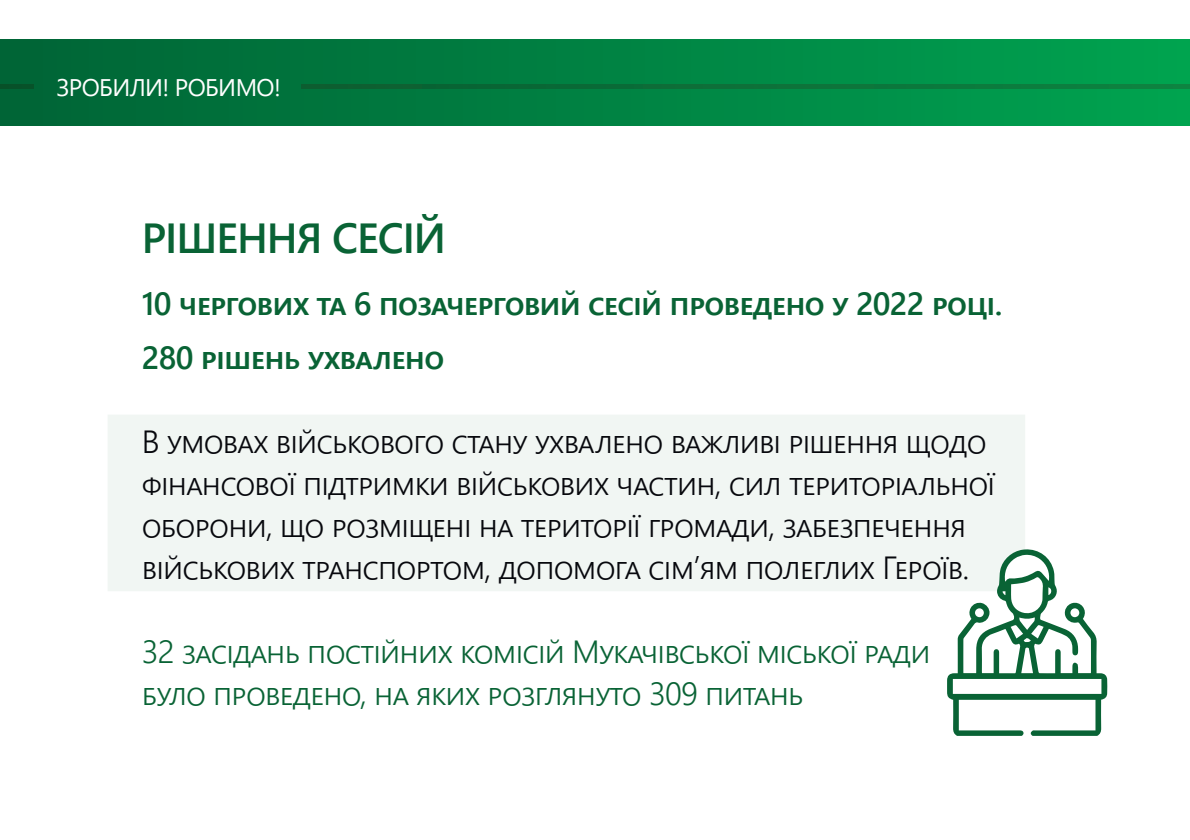
<style>
.page{position:relative;width:1190px;height:840px;background:#fff}
.page>*{position:absolute;margin:0;border:0;box-sizing:border-box;transform-origin:0 0}
.t1{font:600 42px "Segoe UI";letter-spacing:-.025em;color:#096335}
.t2{font:300 32px/42px "Segoe UI";letter-spacing:-.025em;color:#07080d}
.t3{font:300 32px/42px "Segoe UI";letter-spacing:-.025em;color:#096335}
.t4{font:600 32px/54px "Segoe UI";letter-spacing:-.025em;color:#096335}
.t5{font:24px "Segoe UI";letter-spacing:-.025em;color:#fff}
</style>
<div class="page">
<div style="left:108px;top:415px;width:917px;height:176px;background:#f1f6f3"></div>
<div style="left:0;top:40px;width:1190px;height:86px;background:linear-gradient(to right,#006335,#00a24f)"></div>
<svg style="left:301px;top:84px;width:889px;height:4px;background:#0b7038"></svg>
<hr style="left:0;top:84px;width:33px;height:4px;background:#075129">
<svg style="left:947px;top:549px;width:160px;height:187px"></svg>
<p class="t5" style="left:57px;top:64px;width:226px">ЗРОБИЛИ! РОБИМО!</p>
<h1 class="t1" style="left:142px;top:198px;width:306px">РІШЕННЯ СЕСІЙ</h1>
<p class="t4" style="left:142px;top:274px;width:862px">10 ЧЕРГОВИХ ТА 6 ПОЗАЧЕРГОВИЙ СЕСІЙ ПРОВЕДЕНО У 2022 РОЦІ.<br>280 РІШЕНЬ УХВАЛЕНО</p>
<p class="t2" style="left:142px;top:417px;width:855px">В УМОВАХ ВІЙСЬКОВОГО СТАНУ УХВАЛЕНО ВАЖЛИВІ РІШЕННЯ ЩОДО ФІНАНСОВОЇ ПІДТРИМКИ ВІЙСЬКОВИХ ЧАСТИН, СИЛ ТЕРИТОРІАЛЬНОЇ ОБОРОНИ, ЩО РОЗМІЩЕНІ НА ТЕРИТОРІЇ ГРОМАДИ, ЗАБЕЗПЕЧЕННЯ ВІЙСЬКОВИХ ТРАНСПОРТОМ, ДОПОМОГА СІМ’ЯМ ПОЛЕГЛИХ ГЕРОЇВ.</p>
<p class="t3" style="left:142px;top:627px;width:790px">32 ЗАСІДАНЬ ПОСТІЙНИХ КОМІСІЙ МУКАЧІВСЬКОЇ МІСЬКОЇ РАДИ<br>БУЛО ПРОВЕДЕНО, НА ЯКИХ РОЗГЛЯНУТО 309 ПИТАНЬ</p>
</div>
